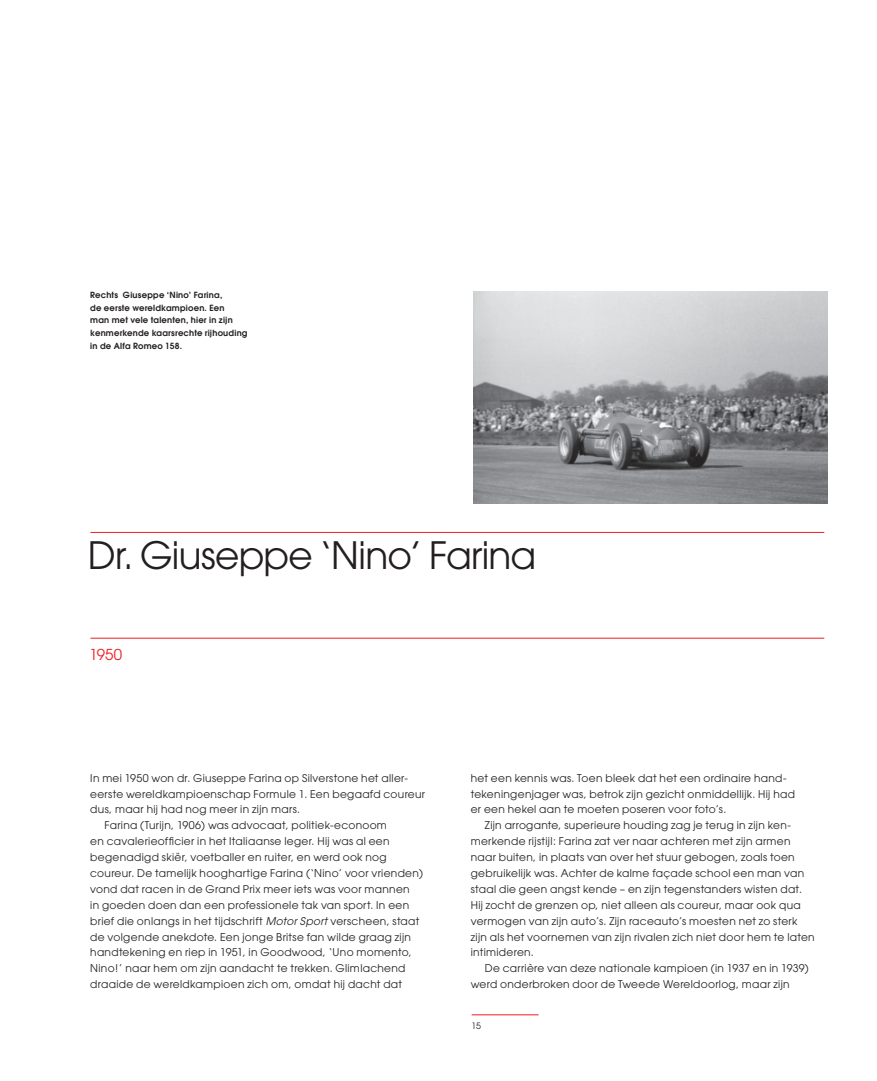
<style>
.page{position:relative;width:877px;height:1081px;background:#fff}
.page>*{position:absolute;margin:0;border:0;box-sizing:border-box;transform-origin:0 0}
.t1{font:37.5px "Avant Garde";letter-spacing:-.02em;color:#231f20}
.t2{font:15px "Avant Garde";color:#ee1d23}
.t3{font:10.62px/15.9px "Avant Garde";letter-spacing:.03em;color:#231f20}
.t4{font:8.75px "Avant Garde";color:#231f20}
.t5{font:600 8.5px/12.9px "Avant Garde";letter-spacing:.025em;color:#231f20}
.s1{font-style:italic}
</style>
<div class="page">
<hr style="left:90px;top:532px;width:734px;height:1px;background:#ee1d23">
<hr style="left:90px;top:637px;width:734px;height:1px;background:#ee1d23">
<img style="left:473px;top:291px;width:354px;height:212px">
<hr style="left:471px;top:1014px;width:67px;height:1px;background:#ee1d23">
<p class="t5" style="left:90px;top:288px;width:159px">Rechts Giuseppe ‘Nino’ Farina,<br>de eerste wereldkampioen. Een<br>man met vele talenten, hier in zijn kenmerkende kaarsrechte rijhouding in de Alfa Romeo 158.</p>
<h1 class="t1" style="left:88px;top:533px;width:450px">Dr. Giuseppe ‘Nino’ Farina</h1>
<h2 class="t2" style="left:89px;top:645px;width:34px">1950</h2>
<p class="t3" style="left:90px;top:769px;width:318px">In mei 1950 won dr. Giuseppe Farina op Silverstone het aller-</p>
<p class="t3" style="left:90px;top:785px;width:336px">eerste wereldkampioenschap Formule 1. Een begaafd coureur</p>
<p class="t3" style="left:90px;top:801px;width:211px">dus, maar hij had nog meer in zijn mars.</p>
<p class="t3" style="left:104px;top:817px;width:284px">Farina (Turijn, 1906) was advocaat, politiek-econoom</p>
<p class="t3" style="left:90px;top:833px;width:301px">en cavalerieofficier in het Italiaanse leger. Hij was al een</p>
<p class="t3" style="left:90px;top:848px;width:298px">begenadigd skiër, voetballer en ruiter, en werd ook nog</p>
<p class="t3" style="left:90px;top:864px;width:334px">coureur. De tamelijk hooghartige Farina (‘Nino’ voor vrienden)</p>
<p class="t3" style="left:90px;top:880px;width:321px">vond dat racen in de Grand Prix meer iets was voor mannen</p>
<p class="t3" style="left:90px;top:896px;width:320px">in goeden doen dan een professionele tak van sport. In een</p>
<p class="t3" style="left:90px;top:912px;width:330px">brief die onlangs in het tijdschrift <span class="s1">Motor Sport</span> verscheen, staat</p>
<p class="t3" style="left:90px;top:928px;width:322px">de volgende anekdote. Een jonge Britse fan wilde graag zijn</p>
<p class="t3" style="left:90px;top:944px;width:323px">handtekening en riep in 1951, in Goodwood, ‘Uno momento,</p>
<p class="t3" style="left:90px;top:960px;width:317px">Nino!’ naar hem om zijn aandacht te trekken. Glimlachend</p>
<p class="t3" style="left:90px;top:975px;width:313px">draaide de wereldkampioen zich om, omdat hij dacht dat</p>
<p class="t3" style="left:470px;top:769px;width:325px">het een kennis was. Toen bleek dat het een ordinaire hand&shy;tekeningenjager was, betrok zijn gezicht onmiddellijk. Hij had er een hekel aan te moeten poseren voor foto’s.</p>
<p class="t3" style="left:470px;top:817px;width:345px;text-indent:14px">Zijn arrogante, superieure houding zag je terug in zijn ken&shy;merkende rijstijl: Farina zat ver naar achteren met zijn armen naar buiten, in plaats van over het stuur gebogen, zoals toen gebruikelijk was. Achter de kalme façade school een man van staal die geen angst kende – en zijn tegenstanders wisten dat.<br>Hij zocht de grenzen op, niet alleen als coureur, maar ook qua vermogen van zijn auto’s. Zijn raceauto’s moesten net zo sterk zijn als het voornemen van zijn rivalen zich niet door hem te laten intimideren.</p>
<p class="t3" style="left:470px;top:960px;width:339px;text-indent:14px">De carrière van deze nationale kampioen (in 1937 en in 1939) werd onderbroken door de Tweede Wereldoorlog, maar zijn</p>
<p class="t4" style="left:471px;top:1020px;width:11px">15</p>
</div>
